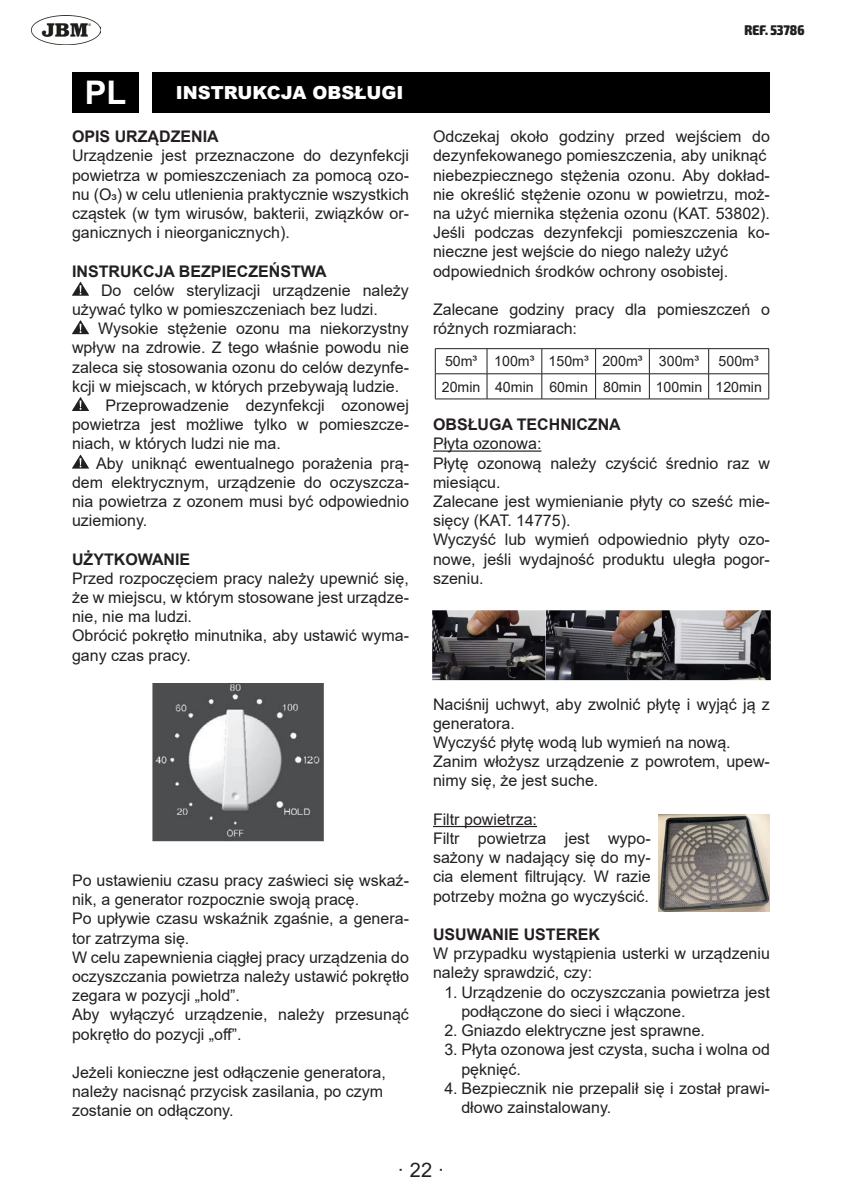
<style>
.page{position:relative;width:842px;height:1191px;background:#fff}
.page>*{position:absolute;margin:0;border:0;box-sizing:border-box;transform-origin:0 0}
.t1{font:700 32.6px "Arial";color:#fff}
.t2{font:20px "Arial";color:#231f20}
.t3{font:900 18px "Arial";color:#fff}
.Estilo_de_párrafo_3{font:16px/19.2px "Arial";color:#231f20}
.Estilo_de_párrafo_3-2{font:700 16px "Arial";color:#231f20}
.Paràgraf{font:14.2px "Arial";color:#231f20}
.t4{font:900 condensed 14px "Exo 2";color:#231f20}
</style>
<div class="page">
<img style="left:32px;top:16px;width:69px;height:28px">
<svg style="left:72px;top:282px;width:17px;height:14px"></svg>
<svg style="left:72px;top:320px;width:17px;height:14px"></svg>
<svg style="left:72px;top:397px;width:17px;height:14px"></svg>
<svg style="left:72px;top:455px;width:17px;height:13px"></svg>
<img style="left:152px;top:683px;width:172px;height:159px">
<hr style="left:433px;top:450px;width:108px;height:2px;background:#231f20">
<hr style="left:433px;top:826px;width:104px;height:1px;background:#231f20">
<img style="left:433px;top:610px;width:337px;height:71px">
<div style="left:72px;top:72px;width:67px;height:41px;background:#000"></div>
<div style="left:153px;top:72px;width:617px;height:41px;background:#000"></div>
<hr style="left:435px;top:348px;width:52px;height:1px;background:#231f20">
<hr style="left:487px;top:348px;width:55px;height:1px;background:#231f20">
<hr style="left:542px;top:348px;width:54px;height:1px;background:#231f20">
<hr style="left:596px;top:348px;width:53px;height:1px;background:#231f20">
<hr style="left:649px;top:348px;width:60px;height:1px;background:#231f20">
<hr style="left:709px;top:348px;width:60px;height:1px;background:#231f20">
<hr style="left:435px;top:373px;width:52px;height:1px;background:#231f20">
<svg style="left:435px;top:349px;width:1px;height:49px"></svg>
<hr style="left:487px;top:373px;width:55px;height:1px;background:#231f20">
<svg style="left:487px;top:349px;width:1px;height:49px"></svg>
<hr style="left:542px;top:373px;width:54px;height:1px;background:#231f20">
<svg style="left:541px;top:349px;width:1px;height:49px"></svg>
<hr style="left:596px;top:373px;width:53px;height:1px;background:#231f20">
<svg style="left:595px;top:349px;width:1px;height:49px"></svg>
<hr style="left:649px;top:373px;width:60px;height:1px;background:#231f20">
<svg style="left:649px;top:349px;width:1px;height:49px"></svg>
<hr style="left:709px;top:373px;width:60px;height:1px;background:#231f20">
<svg style="left:708px;top:349px;width:1px;height:49px"></svg>
<svg style="left:768px;top:349px;width:1px;height:49px"></svg>
<hr style="left:435px;top:398px;width:52px;height:1px;background:#231f20">
<hr style="left:487px;top:398px;width:55px;height:1px;background:#231f20">
<hr style="left:542px;top:398px;width:54px;height:1px;background:#231f20">
<hr style="left:596px;top:398px;width:53px;height:1px;background:#231f20">
<hr style="left:649px;top:398px;width:60px;height:1px;background:#231f20">
<hr style="left:709px;top:398px;width:60px;height:1px;background:#231f20">
<img style="left:658px;top:814px;width:112px;height:98px">
<p class="t1" style="left:85px;top:69px;width:43px">PL</p>
<p class="t3" style="left:176px;top:80px;width:229px">INSTRUKCJA OBSŁUGI</p>
<p class="Estilo_de_párrafo_3-2" style="left:72px;top:125px;width:148px">OPIS URZĄDZENIA</p>
<p class="Estilo_de_párrafo_3" style="left:72px;top:146px;width:338px;text-align:justify">Urządzenie jest przeznaczone do dezynfekcji powietrza w pomieszczeniach za pomocą ozo&shy;nu (O3) w celu utlenienia praktycznie wszystkich cząstek (w tym wirusów, bakterii, związków or&shy;ganicznych i nieorganicznych).</p>
<p class="Estilo_de_párrafo_3-2" style="left:72px;top:260px;width:256px">INSTRUKCJA BEZPIECZEŃSTWA</p>
<p class="Estilo_de_párrafo_3" style="left:72px;top:280px;width:338px;text-indent:29px">Do celów sterylizacji urządzenie należy używać tylko w pomieszczeniach bez ludzi.</p>
<p class="Estilo_de_párrafo_3" style="left:72px;top:319px;width:338px;text-align:justify;text-indent:26px">Wysokie stężenie ozonu ma niekorzystny wpływ na zdrowie. Z tego właśnie powodu nie zaleca się stosowania ozonu do celów dezynfe&shy;kcji w miejscach, w których przebywają ludzie.</p>
<p class="Estilo_de_párrafo_3" style="left:72px;top:396px;width:338px;text-align:justify;text-indent:34px">Przeprowadzenie dezynfekcji ozonowej powietrza jest możliwe tylko w pomieszcze&shy;niach, w których ludzi nie ma.</p>
<p class="Estilo_de_párrafo_3" style="left:72px;top:453px;width:338px;text-align:justify;text-indent:24px">Aby uniknąć ewentualnego porażenia prą&shy;dem elektrycznym, urządzenie do oczyszcza&shy;nia powietrza z ozonem musi być odpowiednio uziemiony.</p>
<p class="Estilo_de_párrafo_3-2" style="left:72px;top:548px;width:120px">UŻYTKOWANIE</p>
<p class="Estilo_de_párrafo_3" style="left:72px;top:568px;width:338px;text-align:justify">Przed rozpoczęciem pracy należy upewnić się, że w miejscu, w którym stosowane jest urządze&shy;nie, nie ma ludzi.</p>
<p class="Estilo_de_párrafo_3" style="left:72px;top:626px;width:338px">Obrócić pokrętło minutnika, aby ustawić wyma&shy;gany czas pracy.</p>
<p class="Estilo_de_párrafo_3" style="left:72px;top:870px;width:338px">Po ustawieniu czasu pracy zaświeci się wskaź&shy;nik, a generator rozpocznie swoją pracę.</p>
<p class="Estilo_de_párrafo_3" style="left:72px;top:909px;width:338px">Po upływie czasu wskaźnik zgaśnie, a genera&shy;tor zatrzyma się.</p>
<p class="Estilo_de_párrafo_3" style="left:72px;top:947px;width:338px;text-align:justify">W celu zapewnienia ciągłej pracy urządzenia do oczyszczania powietrza należy ustawić pokrętło zegara w pozycji „hold”.</p>
<p class="Estilo_de_párrafo_3" style="left:72px;top:1005px;width:338px">Aby wyłączyć urządzenie, należy przesunąć pokrętło do pozycji „off”.</p>
<p class="Estilo_de_párrafo_3" style="left:72px;top:1062px;width:315px">Jeżeli konieczne jest odłączenie generatora,</p>
<p class="Estilo_de_párrafo_3" style="left:72px;top:1082px;width:313px">należy nacisnąć przycisk zasilania, po czym</p>
<p class="Estilo_de_párrafo_3" style="left:72px;top:1101px;width:163px">zostanie on odłączony.</p>
<p class="t4" style="left:744px;top:21px;width:61px">REF. 53786</p>
<p class="Estilo_de_párrafo_3" style="left:433px;top:127px;width:338px">Odczekaj około godziny przed wejściem do dezynfekowanego pomieszczenia, aby uniknąć</p>
<p class="Estilo_de_párrafo_3" style="left:433px;top:165px;width:338px;text-align:justify">niebezpiecznego stężenia ozonu. Aby dokład&shy;nie określić stężenie ozonu w powietrzu, moż&shy;na użyć miernika stężenia ozonu (KAT. 53802).<br>Jeśli podczas dezynfekcji pomieszczenia ko&shy;nieczne jest wejście do niego należy użyć</p>
<p class="Estilo_de_párrafo_3" style="left:433px;top:261px;width:297px">odpowiednich środków ochrony osobistej.</p>
<p class="Estilo_de_párrafo_3" style="left:433px;top:300px;width:338px">Zalecane godziny pracy dla pomieszczeń o różnych rozmiarach:</p>
<p class="Paràgraf" style="left:445px;top:351px;width:34px">50m³</p>
<p class="Paràgraf" style="left:494px;top:351px;width:42px">100m³</p>
<p class="Paràgraf" style="left:549px;top:351px;width:42px">150m³</p>
<p class="Paràgraf" style="left:602px;top:351px;width:42px">200m³</p>
<p class="Paràgraf" style="left:659px;top:351px;width:42px">300m³</p>
<p class="Paràgraf" style="left:719px;top:351px;width:42px">500m³</p>
<p class="Paràgraf" style="left:442px;top:377px;width:40px">20min</p>
<p class="Paràgraf" style="left:495px;top:377px;width:40px">40min</p>
<p class="Paràgraf" style="left:549px;top:377px;width:40px">60min</p>
<p class="Paràgraf" style="left:603px;top:377px;width:40px">80min</p>
<p class="Paràgraf" style="left:656px;top:377px;width:48px">100min</p>
<p class="Paràgraf" style="left:715px;top:377px;width:48px">120min</p>
<p class="Estilo_de_párrafo_3-2" style="left:433px;top:413px;width:189px">OBSŁUGA TECHNICZNA</p>
<p class="Estilo_de_párrafo_3" style="left:433px;top:434px;width:110px">Płyta ozonowa:</p>
<p class="Estilo_de_párrafo_3" style="left:433px;top:453px;width:338px">Płytę ozonową należy czyścić średnio raz w miesiącu.</p>
<p class="Estilo_de_párrafo_3" style="left:433px;top:492px;width:338px">Zalecane jest wymienianie płyty co sześć mie&shy;sięcy (KAT. 14775).</p>
<p class="Estilo_de_párrafo_3" style="left:433px;top:530px;width:338px;text-align:justify">Wyczyść lub wymień odpowiednio płyty ozo&shy;nowe, jeśli wydajność produktu uległa pogor&shy;szeniu.</p>
<p class="Estilo_de_párrafo_3" style="left:433px;top:694px;width:338px">Naciśnij uchwyt, aby zwolnić płytę i wyjąć ją z generatora.</p>
<p class="Estilo_de_párrafo_3" style="left:433px;top:732px;width:299px">Wyczyść płytę wodą lub wymień na nową.</p>
<p class="Estilo_de_párrafo_3" style="left:433px;top:752px;width:338px">Zanim włożysz urządzenie z powrotem, upew&shy;nimy się, że jest suche.</p>
<p class="Estilo_de_párrafo_3" style="left:433px;top:809px;width:106px">Filtr powietrza:</p>
<p class="Estilo_de_párrafo_3" style="left:433px;top:828px;width:219px;text-align:justify">Filtr powietrza jest wypo&shy;sażony w nadający się do my&shy;cia element filtrujący. W razie potrzeby można go wyczyścić.</p>
<p class="Estilo_de_párrafo_3-2" style="left:433px;top:923px;width:169px">USUWANIE USTEREK</p>
<p class="Estilo_de_párrafo_3" style="left:433px;top:944px;width:338px">W przypadku wystąpienia usterki w urządzeniu należy sprawdzić, czy:</p>
<p class="Estilo_de_párrafo_3" style="left:461px;top:982px;width:310px;text-indent:-17px">1. Urządzenie do oczyszczania powietrza jest podłączone do sieci i włączone.</p>
<p class="Estilo_de_párrafo_3" style="left:444px;top:1020px;width:262px">2. Gniazdo elektryczne jest sprawne.</p>
<p class="Estilo_de_párrafo_3" style="left:461px;top:1040px;width:310px;text-indent:-17px">3. Płyta ozonowa jest czysta, sucha i wolna od pęknięć.</p>
<p class="Estilo_de_párrafo_3" style="left:461px;top:1078px;width:310px;text-indent:-17px">4. Bezpiecznik nie przepalił się i został prawi&shy;dłowo zainstalowany.</p>
<p class="t2" style="left:398px;top:1156px;width:48px">· 22 ·</p>
</div>
